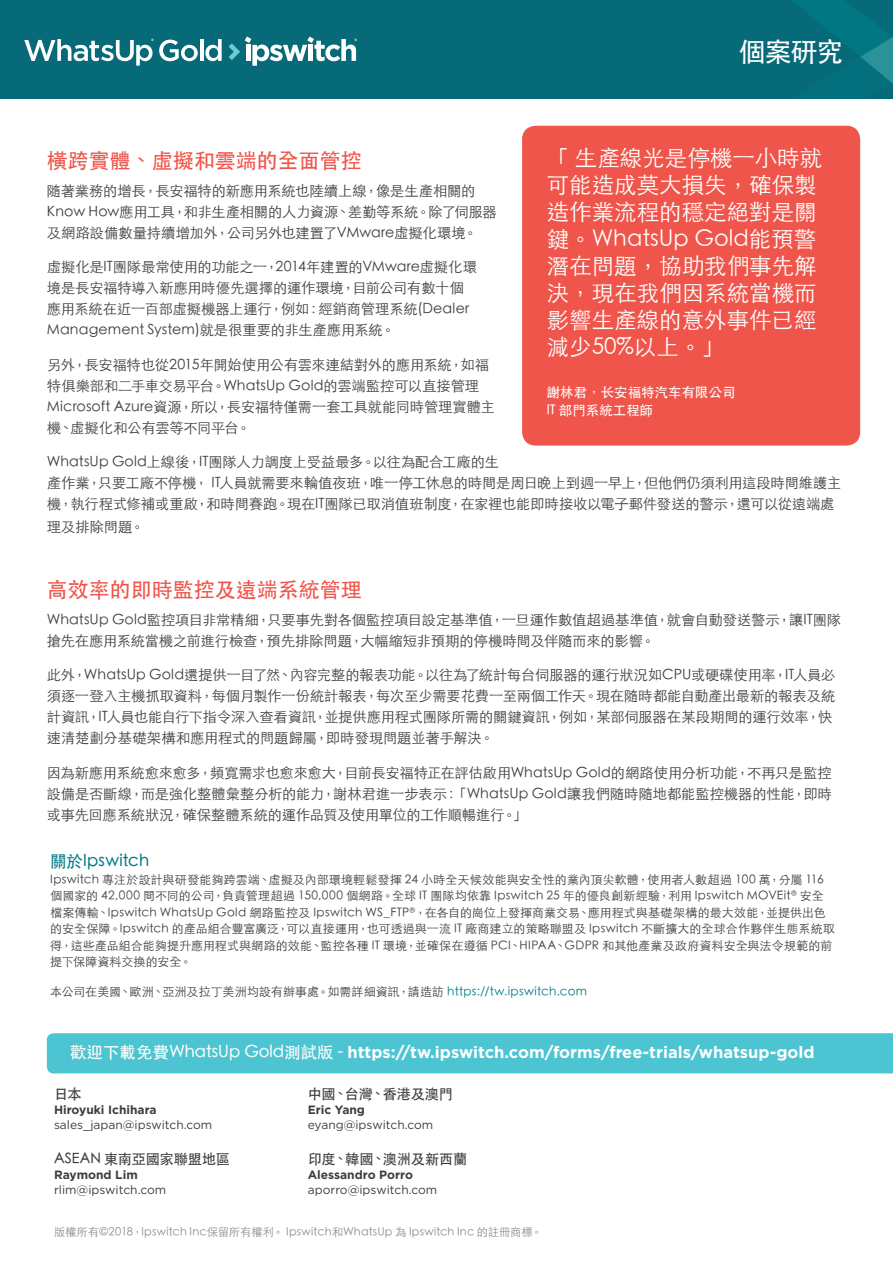
<style>
.page{position:relative;width:893px;height:1263px;background:#fff}
.page>*{position:absolute;margin:0;border:0;box-sizing:border-box;transform-origin:0 0}
.t1{font:500 27px "ST Heiti TC";color:#fff}
.t2{font:300 22.5px/27px "ST Heiti TC";color:#fff}
.t3{font:500 21px "ST Heiti TC";color:#f0554b}
.t4{font:700 16.5px "Gotham";color:#fff}
.Body{font:500 16.5px "ST Heiti TC";letter-spacing:.005em;color:#007b85}
.Body-2{font:300 14.25px/21px "ST Heiti TC";letter-spacing:-.01em;color:#3e3e3f}
.Body-3{font:500 14.25px "ST Heiti TC";letter-spacing:-.02em;color:#3e3e3f}
.t5{font:500 13.5px/18px "ST Heiti TC";color:#fff}
.Body-4{font:300 12px/16.5px "ST Heiti TC";letter-spacing:.015em;color:#3e3e3f}
.Body-5{font:12px/15px "Gotham";color:#3e3e3f}
.Body-6{font:300 11.25px "ST Heiti TC";letter-spacing:.015em;color:#8b8d90}
.s1{color:#007b85}
.s2{font-family:"ST Heiti TC";font-weight:500}
.s3{font-weight:700}
</style>
<div class="page">
<div style="left:0;top:0;width:893px;height:98px;background:#076a78"></div>
<div style="left:522px;top:126px;width:338px;height:320px;background:#f0554b;border-radius:14px"></div>
<svg style="left:793px;top:0;width:100px;height:84px"></svg>
<div style="left:47px;top:1033px;width:846px;height:40px;background:#4dc4d1"></div>
<svg style="left:229px;top:37px;width:128px;height:29px"></svg>
<svg style="left:24px;top:39px;width:174px;height:27px"></svg>
<hr style="left:200px;top:39px;width:3px;height:22px;background:#fff">
<svg style="left:205px;top:39px;width:17px;height:22px"></svg>
<p class="t1" style="left:738px;top:37px;width:107px">個案研究</p>
<p class="t2" style="left:547px;top:142px;width:277px">「 生產線光是停機一小時就可能造成莫大損失，確保製造作業流程的穩定絕對是關鍵。WhatsUp Gold能預警潛在問題，協助我們事先解決，現在我們因系統當機而影響生產線的意外事件已經減少50%以上。」</p>
<p class="t5" style="left:547px;top:382px;width:190px">謝林君，长安福特汽车有限公司<br>IT 部門系統工程師</p>
<p class="t3" style="left:47px;top:149px;width:316px">橫跨實體、虛擬和雲端的全面管控</p>
<p class="Body-2" style="left:47px;top:179px;width:451px">隨著業務的增長，長安福特的新應用系統也陸續上線，像是生產相關的<br>Know How應用工具，和非生產相關的人力資源、差勤等系統。除了伺服器及網路設備數量持續增加外，公司另外也建置了VMware虛擬化環境。</p>
<p class="Body-2" style="left:47px;top:255px;width:432px">虛擬化是IT團隊最常使用的功能之一，2014年建置的VMware虛擬化環境是長安福特導入新應用時優先選擇的運作環境，目前公司有數十個應用系統在近一百部虛擬機器上運行，例如：經銷商管理系統(Dealer Management System)就是很重要的非生產應用系統。</p>
<p class="Body-2" style="left:47px;top:353px;width:450px">另外，長安福特也從2015年開始使用公有雲來連結對外的應用系統，如福特俱樂部和二手車交易平台。WhatsUp Gold的雲端監控可以直接管理Microsoft Azure資源，所以，長安福特僅需一套工具就能同時管理實體主機、虛擬化和公有雲等不同平台。</p>
<p class="Body-2" style="left:47px;top:450px;width:796px">WhatsUp Gold上線後，IT團隊人力調度上受益最多。以往為配合工廠的生<br>產作業，只要工廠不停機， IT人員就需要來輪值夜班，唯一停工休息的時間是周日晚上到週一早上，但他們仍須利用這段時間維護主機，執行程式修補或重啟，和時間賽跑。現在IT團隊已取消值班制度，在家裡也能即時接收以電子郵件發送的警示，還可以從遠端處</p>
<p class="Body-2" style="left:47px;top:515px;width:99px">理及排除問題。</p>
<p class="t3" style="left:47px;top:578px;width:316px">高效率的即時監控及遠端系統管理</p>
<p class="Body-2" style="left:47px;top:608px;width:796px">WhatsUp Gold監控項目非常精細，只要事先對各個監控項目設定基準值，一旦運作數值超過基準值，就會自動發送警示，讓IT團隊搶先在應用系統當機之前進行檢查，預先排除問題，大幅縮短非預期的停機時間及伴隨而來的影響。</p>
<p class="Body-2" style="left:47px;top:663px;width:790px">此外，WhatsUp Gold還提供一目了然、內容完整的報表功能。以往為了統計每台伺服器的運行狀況如CPU或硬碟使用率，IT人員必須逐一登入主機抓取資料，每個月製作一份統計報表，每次至少需要花費一至兩個工作天。現在隨時都能自動產出最新的報表及統計資訊，IT人員也能自行下指令深入查看資訊，並提供應用程式團隊所需的關鍵資訊，例如，某部伺服器在某段期間的運行效率，快速清楚劃分基礎架構和應用程式的問題歸屬，即時發現問題並著手解決。</p>
<p class="Body-2" style="left:47px;top:761px;width:787px;text-align:justify">因為新應用系統愈來愈多，頻寬需求也愈來愈大，目前長安福特正在評估啟用WhatsUp Gold的網路使用分析功能，不再只是監控設備是否斷線，而是強化整體彙整分析的能力，謝林君進一步表示：「WhatsUp Gold讓我們隨時隨地都能監控機器的性能，即時或事先回應系統狀況，確保整體系統的運作品質及使用單位的工作順暢進行。」</p>
<p class="Body" style="left:50px;top:852px;width:100px">關於Ipswitch</p>
<p class="Body-4" style="left:50px;top:870px;width:786px">Ipswitch 專注於設計與研發能夠跨雲端、虛擬及內部環境輕鬆發揮 24 小時全天候效能與安全性的業內頂尖軟體，使用者人數超過 100 萬，分屬 116個國家的 42,000 間不同的公司，負責管理超過 150,000 個網路。全球 IT 團隊均依靠 Ipswitch 25 年的優良創新經驗，利用 Ipswitch MOVEit<sup>®</sup> 安全檔案傳輸、Ipswitch WhatsUp Gold 網路監控及 Ipswitch WS_FTP<sup>®</sup>，在各自的崗位上發揮商業交易、應用程式與基礎架構的最大效能，並提供出色的安全保障。Ipswitch 的產品組合豐富廣泛，可以直接運用，也可透過與一流 IT 廠商建立的策略聯盟及 Ipswitch 不斷擴大的全球合作夥伴生態系統取得，這些產品組合能夠提升應用程式與網路的效能、監控各種 IT 環境，並確保在遵循 PCI、HIPAA、GDPR 和其他產業及政府資料安全與法令規範的前提下保障資料交換的安全。</p>
<p class="Body-4" style="left:50px;top:982px;width:538px">本公司在美國、歐洲、亞洲及拉丁美洲均設有辦事處。如需詳細資訊，請造訪 <span class="s1">https://tw.ipswitch.com</span></p>
<p class="t4" style="left:70px;top:1043px;width:746px"><span class="s2">歡迎下載免費WhatsUp Gold測試版 -</span> https://tw.ipswitch.com/forms/free-trials/whatsup-gold</p>
<p class="Body-3" style="left:54px;top:1086px;width:29px">日本</p>
<p class="Body-5" style="left:54px;top:1102px;width:160px"><span class="s3">Hiroyuki Ichihara </span>sales_japan@ipswitch.com</p>
<p class="Body-3" style="left:54px;top:1150px;width:178px">ASEAN 東南亞國家聯盟地區</p>
<p class="Body-5" style="left:54px;top:1166px;width:114px"><span class="s3">Raymond Lim </span>rlim@ipswitch.com</p>
<p class="Body-3" style="left:308px;top:1086px;width:147px">中國、台灣、香港及澳門</p>
<p class="Body-5" style="left:308px;top:1102px;width:127px"><span class="s3">Eric Yang </span>eyang@ipswitch.com</p>
<p class="Body-3" style="left:308px;top:1150px;width:161px">印度、韓國、澳洲及新西蘭</p>
<p class="Body-5" style="left:308px;top:1166px;width:131px"><span class="s3">Alessandro Porro </span>aporro@ipswitch.com</p>
<p class="Body-6" style="left:54px;top:1222px;width:490px">版權所有©2018，Ipswitch Inc保留所有權利。 Ipswitch和WhatsUp 為 Ipswitch Inc 的註冊商標。</p>
</div>
